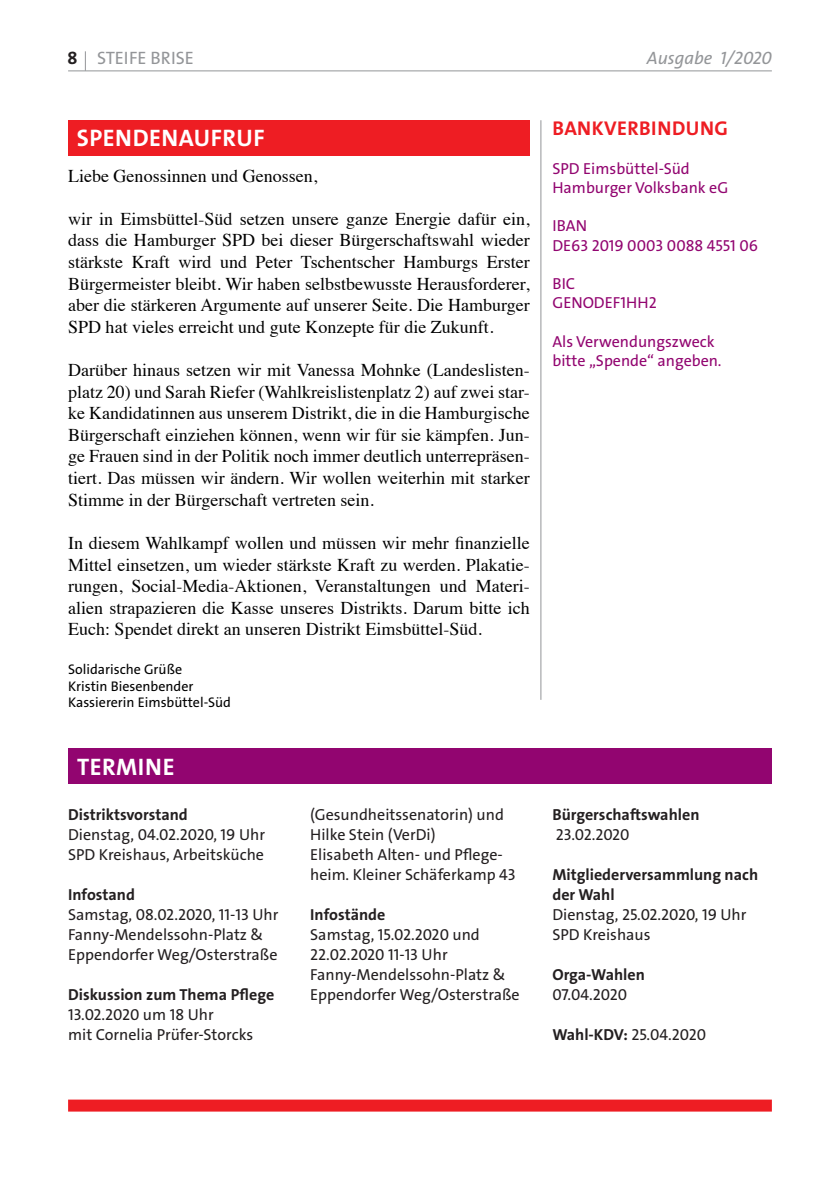
<style>
.page{position:relative;width:840px;height:1191px;background:#fff}
.page>*{position:absolute;margin:0;border:0;box-sizing:border-box;transform-origin:0 0}
.Vorzeile_auf_rot_pur{font:700 24px "SPD The Sans";letter-spacing:.02em;color:#fff}
.Rubrik_rot-positiv{font:700 20px "SPD The Sans";letter-spacing:.02em;color:#ee1d23}
.t1{font:18px/21.6px "Times";color:#000;text-align:justify}
.t2{font:italic 18px "SPD The Sans";color:#939598}
.t3{font:18px "SPD The Sans";color:#939598}
.Termine_normal{font:16px/20px "SPD The Sans";color:#231f20}
.t4{font:16px "SPD The Sans";color:#920570}
.Termine_normal-2{font:700 16px "SPD The Sans";color:#231f20}
.Termine_fett{font:700 16px/20px "SPD The Sans";color:#231f20}
.Termine_fett-2{font:16px "SPD The Sans";color:#231f20}
.t5{font:14px "SPD The Sans";color:#000}
.s1{font-weight:700;color:#231f20}
.s2{font-weight:700}
</style>
<div class="page">
<div style="left:68px;top:1099px;width:703px;height:12px;background:#ee1d23"></div>
<hr style="left:68px;top:71px;width:703px;height:1px;background:#939598">
<svg style="left:85px;top:51px;width:1px;height:20px"></svg>
<div style="left:68px;top:120px;width:461px;height:36px;background:#ee1d23"></div>
<hr style="left:540px;top:120px;width:1px;height:580px;background:#939598">
<div style="left:68px;top:748px;width:703px;height:36px;background:#920570"></div>
<p class="t3" style="left:67px;top:47px;width:128px"><span class="s1">8</span> STEIFE BRISE</p>
<p class="t2" style="left:646px;top:47px;width:126px">Ausgabe 1/2020</p>
<p class="Vorzeile_auf_rot_pur" style="left:77px;top:123px;width:189px">SPENDENAUFRUF</p>
<p class="t1" style="left:68px;top:163px;width:250px">Liebe Genossinnen und Genossen,</p>
<p class="t1" style="left:68px;top:206px;width:463px">wir in Eimsbüttel-Süd setzen unsere ganze Energie dafür ein, dass die Hamburger SPD bei dieser Bürgerschaftswahl wieder stärkste Kraft wird und Peter Tschentscher Hamburgs Erster Bürgermeister bleibt. Wir haben selbstbewusste Herausforderer, aber die stärkeren Argumente auf unserer Seite. Die Hamburger SPD hat vieles erreicht und gute Konzepte für die Zukunft.</p>
<p class="t1" style="left:68px;top:358px;width:463px">Darüber hinaus setzen wir mit Vanessa Mohnke (Landeslisten&shy;platz 20) und Sarah Riefer (Wahlkreislistenplatz 2) auf zwei star&shy;ke Kandidatinnen aus unserem Distrikt, die in die Hamburgische Bürgerschaft einziehen können, wenn wir für sie kämpfen. Jun&shy;ge Frauen sind in der Politik noch immer deutlich unterrepräsen&shy;tiert. Das müssen wir ändern. Wir wollen weiterhin mit starker Stimme in der Bürgerschaft vertreten sein.</p>
<p class="t1" style="left:68px;top:530px;width:463px">In diesem Wahlkampf wollen und müssen wir mehr finanzielle Mittel einsetzen, um wieder stärkste Kraft zu werden. Plakatie&shy;rungen, Social-Media-Aktionen, Veranstaltungen und Materi&shy;alien strapazieren die Kasse unseres Distrikts. Darum bitte ich Euch: Spendet direkt an unseren Distrikt Eimsbüttel-Süd.</p>
<p class="t5" style="left:68px;top:660px;width:115px">Solidarische Grüße</p>
<p class="t5" style="left:68px;top:677px;width:127px">Kristin Biesenbender</p>
<p class="t5" style="left:68px;top:693px;width:164px">Kassiererin Eimsbüttel-Süd</p>
<p class="Vorzeile_auf_rot_pur" style="left:77px;top:751px;width:99px">TERMINE</p>
<p class="Termine_fett" style="left:68px;top:804px;width:121px">Distriktsvorstand</p>
<p class="Termine_normal" style="left:68px;top:824px;width:198px">Dienstag, 04.02.2020, 19 Uhr</p>
<p class="Termine_normal" style="left:68px;top:844px;width:197px">SPD Kreishaus, Arbeitsküche</p>
<p class="Termine_normal-2" style="left:68px;top:884px;width:68px">Infostand</p>
<p class="Termine_normal" style="left:68px;top:904px;width:212px">Samstag, 08.02.2020, 11-13 Uhr</p>
<p class="Termine_normal" style="left:68px;top:924px;width:211px">Fanny-Mendelssohn-Platz &amp;<br>Eppendorfer Weg/Osterstraße</p>
<p class="Termine_normal-2" style="left:68px;top:984px;width:207px">Diskussion zum Thema Pflege</p>
<p class="Termine_normal" style="left:68px;top:1004px;width:147px">13.02.2020 um 18 Uhr</p>
<p class="Termine_normal" style="left:68px;top:1024px;width:186px">mit Cornelia Prüfer-Storcks</p>
<p class="Termine_normal" style="left:310px;top:804px;width:207px">(Gesundheitssenatorin) und<br>Hilke Stein (VerDi)<br>Elisabeth Alten- und Pflege&shy;heim. Kleiner Schäferkamp 43</p>
<p class="Termine_normal-2" style="left:310px;top:904px;width:77px">Infostände</p>
<p class="Termine_normal" style="left:310px;top:924px;width:171px">Samstag, 15.02.2020 und<br>22.02.2020 11-13 Uhr</p>
<p class="Termine_normal" style="left:310px;top:964px;width:211px">Fanny-Mendelssohn-Platz &amp;<br>Eppendorfer Weg/Osterstraße</p>
<p class="Rubrik_rot-positiv" style="left:552px;top:116px;width:177px">BANKVERBINDUNG</p>
<p class="t4" style="left:552px;top:158px;width:139px">SPD Eimsbüttel-Süd</p>
<p class="t4" style="left:552px;top:177px;width:177px">Hamburger Volksbank eG</p>
<p class="t4" style="left:552px;top:216px;width:36px">IBAN</p>
<p class="t4" style="left:552px;top:235px;width:207px">DE63 2019 0003 0088 4551 06</p>
<p class="t4" style="left:552px;top:273px;width:24px">BIC</p>
<p class="t4" style="left:552px;top:292px;width:106px">GENODEF1HH2</p>
<p class="t4" style="left:552px;top:331px;width:164px">Als Verwendungszweck</p>
<p class="t4" style="left:552px;top:350px;width:170px">bitte „Spende“ angeben.</p>
<p class="Termine_normal-2" style="left:552px;top:804px;width:148px">Bürgerschaftswahlen</p>
<p class="Termine_normal" style="left:555px;top:824px;width:75px">23.02.2020</p>
<p class="Termine_fett" style="left:552px;top:864px;width:207px">Mitgliederversammlung nach der Wahl</p>
<p class="Termine_normal" style="left:552px;top:904px;width:195px">Dienstag, 25.02.2020, 19 Uhr</p>
<p class="Termine_normal" style="left:552px;top:924px;width:100px">SPD Kreishaus</p>
<p class="Termine_fett" style="left:552px;top:964px;width:94px">Orga-Wahlen</p>
<p class="Termine_fett-2" style="left:552px;top:984px;width:76px">07.04.2020</p>
<p class="Termine_fett-2" style="left:552px;top:1024px;width:155px"><span class="s2">Wahl-KDV:</span> 25.04.2020</p>
</div>
